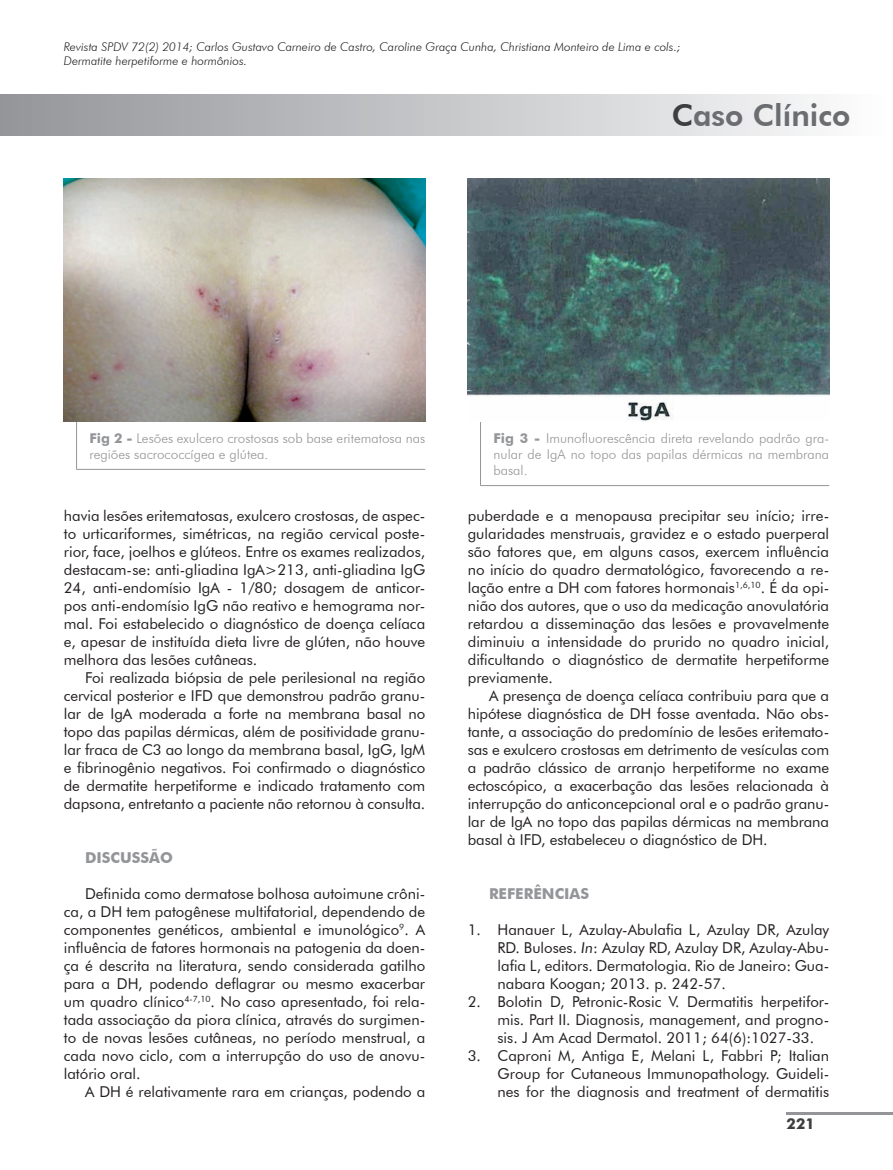
<style>
.page{position:relative;width:893px;height:1170px;background:#fff}
.page>*{position:absolute;margin:0;border:0;box-sizing:border-box;transform-origin:0 0}
.t1{font:800 30px "Futura BT";color:#6c6d70}
.t2{font:15px/18px "Futura BT";color:#231f20;text-align:justify}
.t3{font:700 15px "Futura BT";color:#939598}
.t4{font:700 15px "Futura BT";color:#3e3e3f}
.t5{font:300 13.5px/16.2px "Futura BT";color:#939598}
.t6{font:italic 300 12px/14.4px "Futura BT";color:#231f20}
.s1{color:#3e3e3f}
.s2{font-weight:700}
.s3{font-style:italic}
</style>
<div class="page">
<div style="left:0;top:94px;width:893px;height:41px;background:linear-gradient(to right,#939498,#fdfdfe)"></div>
<hr style="left:787px;top:1111px;width:106px;height:3px;background:#939598">
<hr style="left:76px;top:421px;width:1px;height:48px;background:#939598">
<hr style="left:76px;top:469px;width:349px;height:1px;background:#939598">
<img style="left:64px;top:179px;width:361px;height:242px">
<hr style="left:480px;top:421px;width:1px;height:64px;background:#939598">
<hr style="left:480px;top:485px;width:349px;height:1px;background:#939598">
<img style="left:468px;top:179px;width:361px;height:242px">
<p class="t6" style="left:64px;top:40px;width:618px">Revista SPDV 72(2) 2014; Carlos Gustavo Carneiro de Castro, Caroline Graça Cunha, Christiana Monteiro de Lima e cols.;<br>Dermatite herpetiforme e hormônios.</p>
<h1 class="t1" style="left:672px;top:97px;width:180px"><span class="s1">C</span>aso Clínico</h1>
<p class="t5" style="left:90px;top:429px;width:337px"><span class="s2">Fig 2 -</span> Lesões exulcero crostosas sob base eritematosa nas regiões sacrococcígea e glútea.</p>
<p class="t5" style="left:494px;top:429px;width:337px;text-align:justify"><span class="s2">Fig 3 -</span> Imunofluorescência direta revelando padrão gra&shy;nular de IgA no topo das papilas dérmicas na membrana basal.</p>
<p class="t2" style="left:64px;top:506px;width:363px">havia lesões eritematosas, exulcero crostosas, de aspec&shy;to urticariformes, simétricas, na região cervical poste&shy;rior, face, joelhos e glúteos. Entre os exames realizados, destacam-se: anti-gliadina IgA&gt;213, anti-gliadina IgG 24, anti-endomísio IgA - 1/80; dosagem de anticor&shy;pos anti-endomísio IgG não reativo e hemograma nor&shy;mal. Foi estabelecido o diagnóstico de doença celíaca e, apesar de instituída dieta livre de glúten, não houve melhora das lesões cutâneas.</p>
<p class="t2" style="left:64px;top:668px;width:363px;text-indent:21px">Foi realizada biópsia de pele perilesional na região cervical posterior e IFD que demonstrou padrão granu&shy;lar de IgA moderada a forte na membrana basal no topo das papilas dérmicas, além de positividade granu&shy;lar fraca de C3 ao longo da membrana basal, IgG, IgM e fibrinogênio negativos. Foi confirmado o diagnóstico de dermatite herpetiforme e indicado tratamento com dapsona, entretanto a paciente não retornou à consulta.</p>
<p class="t3" style="left:85px;top:848px;width:89px">DISCUSSÃO</p>
<p class="t2" style="left:64px;top:884px;width:363px;text-indent:21px">Definida como dermatose bolhosa autoimune crôni&shy;ca, a DH tem patogênese multifatorial, dependendo de componentes genéticos, ambiental e imunológico<sup>9</sup>. A influência de fatores hormonais na patogenia da doen&shy;ça é descrita na literatura, sendo considerada gatilho para a DH, podendo deflagrar ou mesmo exacerbar um quadro clínico<sup>4-7,10</sup>. No caso apresentado, foi rela&shy;tada associação da piora clínica, através do surgimen&shy;to de novas lesões cutâneas, no período menstrual, a cada novo ciclo, com a interrupção do uso de anovu&shy;latório oral.</p>
<p class="t2" style="left:85px;top:1082px;width:342px">A DH é relativamente rara em crianças, podendo a</p>
<p class="t2" style="left:468px;top:506px;width:363px">puberdade e a menopausa precipitar seu início; irre&shy;gularidades menstruais, gravidez e o estado puerperal são fatores que, em alguns casos, exercem influência no início do quadro dermatológico, favorecendo a re&shy;lação entre a DH com fatores hormonais<sup>1,6,10</sup>. É da opi&shy;nião dos autores, que o uso da medicação anovulatória retardou a disseminação das lesões e provavelmente diminuiu a intensidade do prurido no quadro inicial, dificultando o diagnóstico de dermatite herpetiforme previamente.</p>
<p class="t2" style="left:468px;top:686px;width:363px;text-indent:21px">A presença de doença celíaca contribuiu para que a hipótese diagnóstica de DH fosse aventada. Não obs&shy;tante, a associação do predomínio de lesões eritemato&shy;sas e exulcero crostosas em detrimento de vesículas com a padrão clássico de arranjo herpetiforme no exame ectoscópico, a exacerbação das lesões relacionada à interrupção do anticoncepcional oral e o padrão granu&shy;lar de IgA no topo das papilas dérmicas na membrana basal à IFD, estabeleceu o diagnóstico de DH.</p>
<p class="t3" style="left:489px;top:884px;width:102px">REFERÊNCIAS</p>
<p class="t2" style="left:498px;top:920px;width:333px;text-indent:-30px">1. Hanauer L, Azulay-Abulafia L, Azulay DR, Azulay RD. Buloses. <span class="s3">In</span>: Azulay RD, Azulay DR, Azulay-Abu&shy;lafia L, editors. Dermatologia. Rio de Janeiro: Gua&shy;nabara Koogan; 2013. p. 242-57.</p>
<p class="t2" style="left:498px;top:992px;width:333px;text-indent:-30px">2. Bolotin D, Petronic-Rosic V. Dermatitis herpetifor&shy;mis. Part II. Diagnosis, management, and progno&shy;sis. J Am Acad Dermatol. 2011; 64(6):1027-33.</p>
<p class="t2" style="left:498px;top:1046px;width:333px;text-indent:-30px">3. Caproni M, Antiga E, Melani L, Fabbri P; Italian Group for Cutaneous Immunopathology. Guideli&shy;nes for the diagnosis and treatment of dermatitis</p>
<p class="t4" style="left:787px;top:1114px;width:30px">221</p>
</div>
